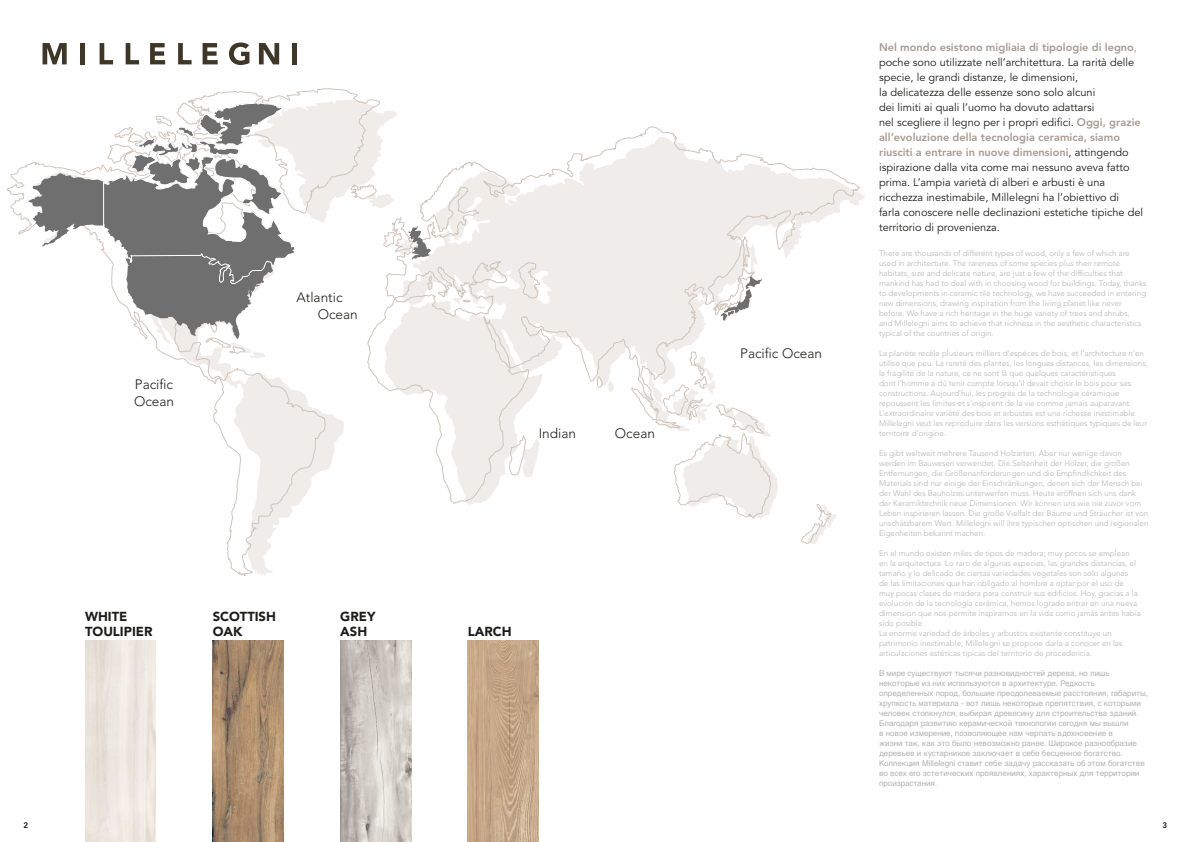
<style>
.page{position:relative;width:1191px;height:842px;background:#fff}
.page>*{position:absolute;margin:0;border:0;box-sizing:border-box;transform-origin:0 0}
.t1{font:300 13.6px/17px "Avenir LT Std";color:#1d1d1b}
.t2{font:900 13px/15.6px "Avenir LT Std";color:#1d1d1b}
.t3{font:11px/15px "Avenir LT Std";color:#1d1d1b}
.t4{font:300 8px/10px "Avenir LT Std";color:#b3b3b2}
.t5{font:8px/10px "Helvetica Cyr Upright";color:#b3b3b2}
.t6{font:800 8px "Avenir LT Std";color:#1d1d1b}
.s1{font-weight:800;color:#a79b93}
.s2{color:#a79b93}
</style>
<div class="page">
<img style="left:468px;top:641px;width:71px;height:201px">
<svg style="left:7px;top:88px;width:853px;height:488px"></svg>
<svg style="left:408px;top:226px;width:23px;height:34px"></svg>
<svg style="left:720px;top:276px;width:42px;height:45px"></svg>
<svg style="left:28px;top:98px;width:268px;height:241px"></svg>
<svg style="left:43px;top:43px;width:24px;height:21px"></svg>
<div style="left:80px;top:43px;width:5px;height:21px;background:#3e3626"></div>
<svg style="left:100px;top:43px;width:13px;height:21px"></svg>
<svg style="left:126px;top:43px;width:13px;height:21px"></svg>
<svg style="left:150px;top:43px;width:15px;height:21px"></svg>
<svg style="left:178px;top:43px;width:13px;height:21px"></svg>
<svg style="left:203px;top:43px;width:15px;height:21px"></svg>
<svg style="left:229px;top:43px;width:20px;height:22px"></svg>
<svg style="left:259px;top:43px;width:20px;height:21px"></svg>
<div style="left:292px;top:43px;width:5px;height:21px;background:#3e3626"></div>
<img style="left:340px;top:641px;width:71px;height:201px">
<img style="left:213px;top:641px;width:70px;height:201px">
<img style="left:85px;top:641px;width:71px;height:201px">
<h1 class="t1" style="left:134px;top:375px;width:42px">Pacific<br>Ocean</h1>
<h1 class="t1" style="left:318px;top:289px;width:42px;text-indent:-21px">Atlantic<br>Ocean</h1>
<h2 class="t2" style="left:85px;top:608px;width:69px">WHITE<br>TOULIPIER</h2>
<h2 class="t2" style="left:213px;top:608px;width:65px">SCOTTISH<br>OAK</h2>
<h2 class="t2" style="left:340px;top:608px;width:37px">GREY<br>ASH</h2>
<h1 class="t1" style="left:539px;top:425px;width:39px">Indian</h1>
<h1 class="t1" style="left:615px;top:425px;width:42px">Ocean</h1>
<h2 class="t2" style="left:468px;top:624px;width:45px">LARCH</h2>
<h1 class="t1" style="left:740px;top:345px;width:83px">Pacific Ocean</h1>
<p class="t3" style="left:879px;top:40px;width:265px"><span class="s1">Nel mondo esistono migliaia di tipologie di legno</span><span class="s2">, </span>poche sono utilizzate nell’architettura. La rarità delle specie, le grandi distanze, le dimensioni,<br>la delicatezza delle essenze sono solo alcuni<br>dei limiti ai quali l’uomo ha dovuto adattarsi<br>nel scegliere il legno per i propri edifici. <span class="s1">Oggi, grazie all’evoluzione della tecnologia ceramica, siamo riusciti a entrare in nuove dimensioni</span>, attingendo ispirazione dalla vita come mai nessuno aveva fatto prima. L’ampia varietà di alberi e arbusti è una ricchezza inestimabile, Millelegni ha l’obiettivo di<br>farla conoscere nelle declinazioni estetiche tipiche del territorio di provenienza.</p>
<p class="t4" style="left:879px;top:248px;width:269px">There are thousands of different types of wood, only a few of which are used in architecture. The rareness of some species plus their remote habitats, size and delicate nature, are just a few of the difficulties that mankind has had to deal with in choosing wood for buildings. Today, thanks to developments in ceramic tile technology, we have succeeded in entering new dimensions, drawing inspiration from the living planet like never before. We have a rich heritage in the huge variety of trees and shrubs,<br>and Millelegni aims to achieve that richness in the aesthetic characteristics typical of the countries of origin.</p>
<p class="t4" style="left:879px;top:348px;width:270px">La planète recèle plusieurs milliers d’espèces de bois, et l’architecture n’en utilise que peu. La rareté des plantes, les longues distances, les dimensions, la fragilité de la nature, ce ne sont là que quelques caractéristiques<br>dont l’homme a dû tenir compte lorsqu’il devait choisir le bois pour ses constructions. Aujourd’hui, les progrès de la technologie céramique repoussent les limites et s’inspirent de la vie comme jamais auparavant.<br>L’extraordinaire variété des bois et arbustes est une richesse inestimable.<br>Millelegni veut les reproduire dans les versions esthétiques typiques de leur territoire d’origine.</p>
<p class="t4" style="left:879px;top:448px;width:271px">Es gibt weltweit mehrere Tausend Holzarten. Aber nur wenige davon werden im Bauwesen verwendet. Die Seltenheit der Hölzer, die großen Entfernungen, die Größenanforderungen und die Empfindlichkeit des Materials sind nur einige der Einschränkungen, denen sich der Mensch bei der Wahl des Bauholzes unterwerfen muss. Heute eröffnen sich uns dank der Keramiktechnik neue Dimensionen. Wir können uns wie nie zuvor vom Leben inspirieren lassen. Die große Vielfalt der Bäume und Sträucher ist von unschätzbarem Wert. Millelegni will ihre typischen optischen und regionalen Eigenheiten bekannt machen.</p>
<p class="t4" style="left:879px;top:548px;width:263px">En el mundo existen miles de tipos de madera; muy pocos se emplean<br>en la arquitectura. Lo raro de algunas especies, las grandes distancias, el tamaño y lo delicado de ciertas variedades vegetales son solo algunas<br>de las limitaciones que han obligado al hombre a optar por el uso de muy pocas clases de madera para construir sus edificios. Hoy, gracias a la evolución de la tecnología cerámica, hemos logrado entrar en una nueva dimensión que nos permite inspirarnos en la vida como jamás antes había sido posible.<br>La enorme variedad de árboles y arbustos existente constituye un patrimonio inestimable; Millelegni se propone darla a conocer en las articulaciones estéticas típicas del territorio de procedencia.</p>
<p class="t5" style="left:879px;top:668px;width:270px">В мире существуют тысячи разновидностей дерева, но лишь некоторые из них используются в архитектуре. Редкость определенных пород, большие преодолеваемые расстояния, габариты, хрупкость материала - вот лишь некоторые препятствия, с которыми человек столкнулся, выбирая древесину для строительства зданий.<br>Благодаря развитию керамической технологии сегодня мы вышли<br>в новое измерение, позволяющее нам черпать вдохновение в<br>жизни так, как это было невозможно ранее. Широкое разнообразие деревьев и кустарников заключает в себе бесценное богатство.<br>Коллекция Millelegni ставит себе задачу рассказать об этом богатстве во всех его эстетических проявлениях, характерных для территории произрастания.</p>
<p class="t6" style="left:24px;top:820px;width:6px">2</p>
<p class="t6" style="left:1162px;top:820px;width:6px">3</p>
</div>
